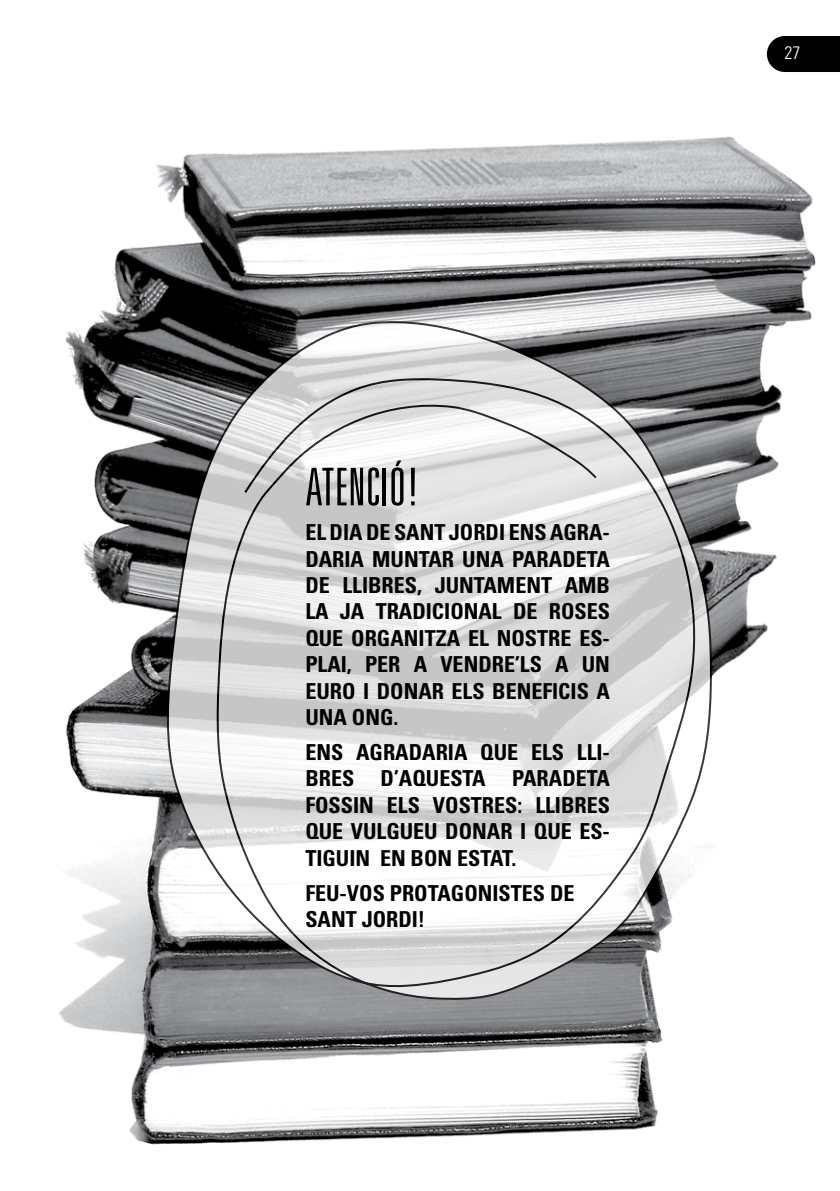
<style>
.page{position:relative;width:840px;height:1191px;background:#fff}
.page>*{position:absolute;margin:0;border:0;box-sizing:border-box;transform-origin:0 0}
.t1{font:300 ultra-condensed 52px "Univers LT Std";color:#000}
.t2{font:700 condensed 22px/26.4px "Univers LT Std";color:#000;text-align:justify}
.t3{font:300 condensed 18px "Univers LT Std";color:#fff}
</style>
<div class="page">
<img style="left:59px;top:136px;width:757px;height:1009px">
<svg style="left:165px;top:319px;width:548px;height:682px"></svg>
<svg style="left:766px;top:36px;width:73px;height:36px;background:#101010"></svg>
<h1 class="t1" style="left:305px;top:460px;width:116px">ATENCIÓ!</h1>
<p class="t2" style="left:305px;top:519px;width:306px">EL DIA DE SANT JORDI ENS AGRA-DARIA MUNTAR UNA PARADETA DE LLIBRES, JUNTAMENT AMB LA JA TRADICIONAL DE ROSES QUE ORGANITZA EL NOSTRE ES-PLAI, PER A VENDRE’LS A UN EURO I DONAR ELS BENEFICIS A UNA ONG.</p>
<p class="t2" style="left:305px;top:739px;width:306px">ENS AGRADARIA QUE ELS LLI-BRES D’AQUESTA PARADETA FOSSIN ELS VOSTRES: LLIBRES QUE VULGUEU DONAR I QUE ES-TIGUIN EN BON ESTAT.</p>
<p class="t2" style="left:305px;top:879px;width:270px">FEU-VOS PROTAGONISTES DE<br>SANT JORDI!</p>
<p class="t3" style="left:783px;top:42px;width:16px">27</p>
</div>
